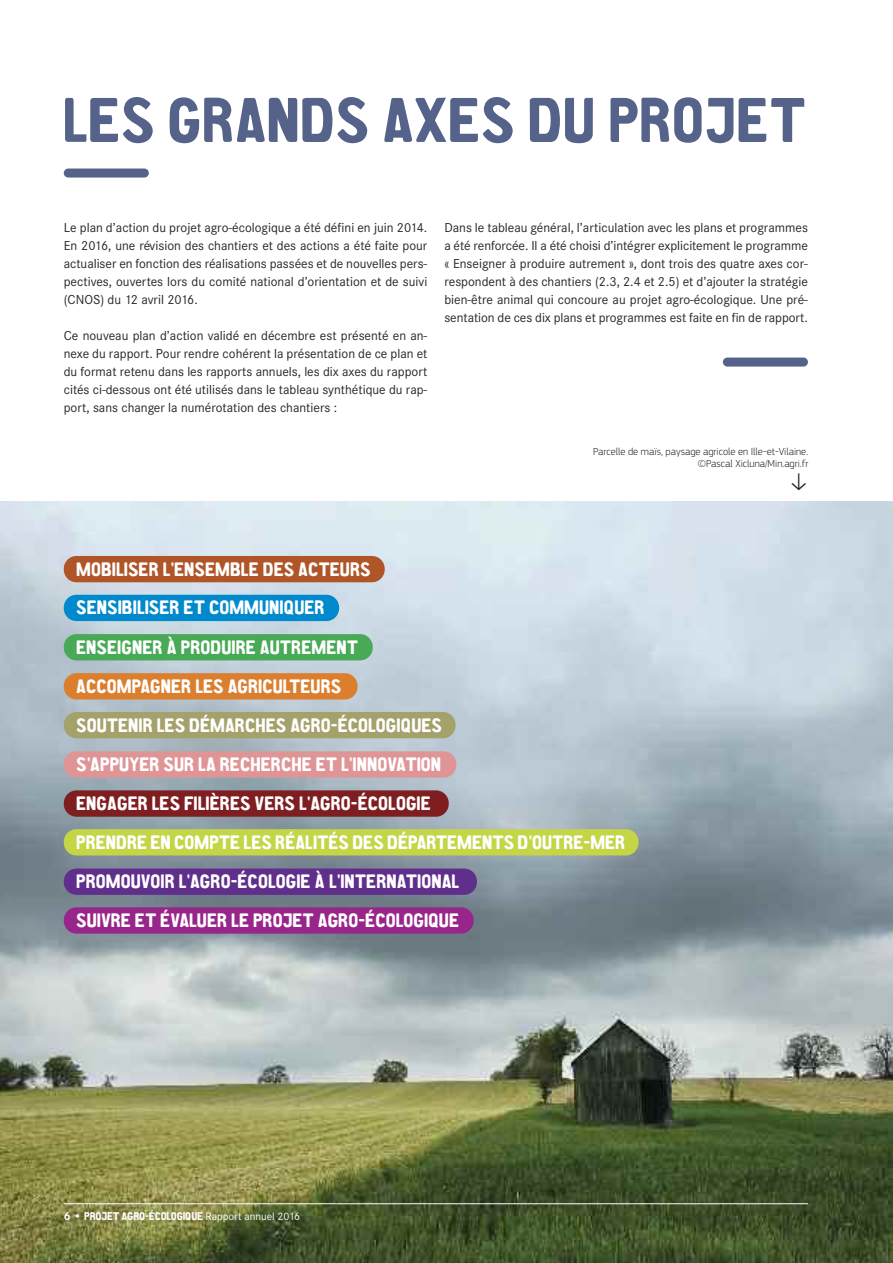
<style>
.page{position:relative;width:893px;height:1263px;background:#fff}
.page>*{position:absolute;margin:0;border:0;box-sizing:border-box;transform-origin:0 0}
.t1{font:63.3px "CA Aires Pro";color:#556289}
.t2{font:19.5px/39px "CA Aires Pro";color:#fff}
.t3{font:13.5px/18px "Corporate S";color:#272526;text-align:justify}
.t4{font:11.25px "CA Aires Pro";color:#fff}
.t5{font:300 10.5px/12px "PF Square Sans Pro";color:#272526;text-align:right}
.s1{font-family:"Corporate S";font-weight:700;font-size:12px}
.s2{font-family:"Corporate S"}
</style>
<div class="page">
<img style="left:0;top:502px;width:892px;height:761px">
<hr style="left:64px;top:1203px;width:744px;height:1px;background:#fff">
<div style="left:64px;top:556px;width:321px;height:26px;background:#af5527;border-radius:13px"></div>
<div style="left:64px;top:595px;width:275px;height:26px;background:#0089cd;border-radius:13px"></div>
<div style="left:64px;top:634px;width:309px;height:26px;background:#48a956;border-radius:13px"></div>
<div style="left:64px;top:673px;width:294px;height:26px;background:#db7f2e;border-radius:13px"></div>
<div style="left:64px;top:712px;width:392px;height:26px;background:#a5a16b;border-radius:13px"></div>
<div style="left:64px;top:751px;width:392px;height:27px;background:#df9596;border-radius:13px"></div>
<div style="left:64px;top:790px;width:385px;height:27px;background:#7f1e21;border-radius:13px"></div>
<div style="left:64px;top:829px;width:574px;height:26px;background:#c4d546;border-radius:13px"></div>
<div style="left:64px;top:868px;width:413px;height:27px;background:#602e8b;border-radius:13px"></div>
<div style="left:64px;top:907px;width:410px;height:27px;background:#98268a;border-radius:13px"></div>
<div style="left:64px;top:169px;width:85px;height:9px;background:#556289;border-radius:4px"></div>
<div style="left:723px;top:358px;width:85px;height:9px;background:#556289;border-radius:4px"></div>
<h1 class="t1" style="left:64px;top:98px;width:744px">LES GRANDS AXES DU PROJET</h1>
<p class="t3" style="left:64px;top:218px;width:365px">Le plan d’action du projet agro-écologique a été défini en juin 2014.<br>En 2016, une révision des chantiers et des actions a été faite pour actualiser en fonction des réalisations passées et de nouvelles pers&shy;pectives, ouvertes lors du comité national d’orientation et de suivi (CNOS) du 12 avril 2016.</p>
<p class="t3" style="left:64px;top:326px;width:365px">Ce nouveau plan d’action validé en décembre est présenté en an&shy;nexe du rapport. Pour rendre cohérent la présentation de ce plan et du format retenu dans les rapports annuels, les dix axes du rapport cités ci-dessous ont été utilisés dans le tableau synthétique du rap&shy;port, sans changer la numérotation des chantiers :</p>
<p class="t3" style="left:444px;top:218px;width:365px">Dans le tableau général, l’articulation avec les plans et programmes a été renforcée. Il a été choisi d’intégrer explicitement le programme « Enseigner à produire autrement », dont trois des quatre axes cor&shy;respondent à des chantiers (2.3, 2.4 et 2.5) et d’ajouter la stratégie bien-être animal qui concoure au projet agro-écologique. Une pré&shy;sentation de ces dix plans et programmes est faite en fin de rapport.</p>
<p class="t5" style="left:593px;top:447px;width:217px">Parcelle de maïs, paysage agricole en Ille-et-Vilaine. ©Pascal Xicluna/Min.agri.fr</p>
<p class="t2" style="left:77px;top:551px;width:551px">MOBILISER L'ENSEMBLE DES ACTEURS<br>SENSIBILISER ET COMMUNIQUER<br>ENSEIGNER À PRODUIRE AUTREMENT<br>ACCOMPAGNER LES AGRICULTEURS<br>SOUTENIR LES DÉMARCHES AGRO-ÉCOLOGIQUES<br>S'APPUYER SUR LA RECHERCHE ET L'INNOVATION<br>ENGAGER LES FILIÈRES VERS L'AGRO-ÉCOLOGIE<br>PRENDRE EN COMPTE LES RÉALITÉS DES DÉPARTEMENTS D'OUTRE-MER PROMOUVOIR L'AGRO-ÉCOLOGIE À L'INTERNATIONAL<br>SUIVRE ET ÉVALUER LE PROJET AGRO-ÉCOLOGIQUE</p>
<p class="t4" style="left:64px;top:1212px;width:238px"><span class="s1">6 •</span> PROJET AGRO-ÉCOLOGIQUE <span class="s2">Rapport annuel 2016</span></p>
</div>
